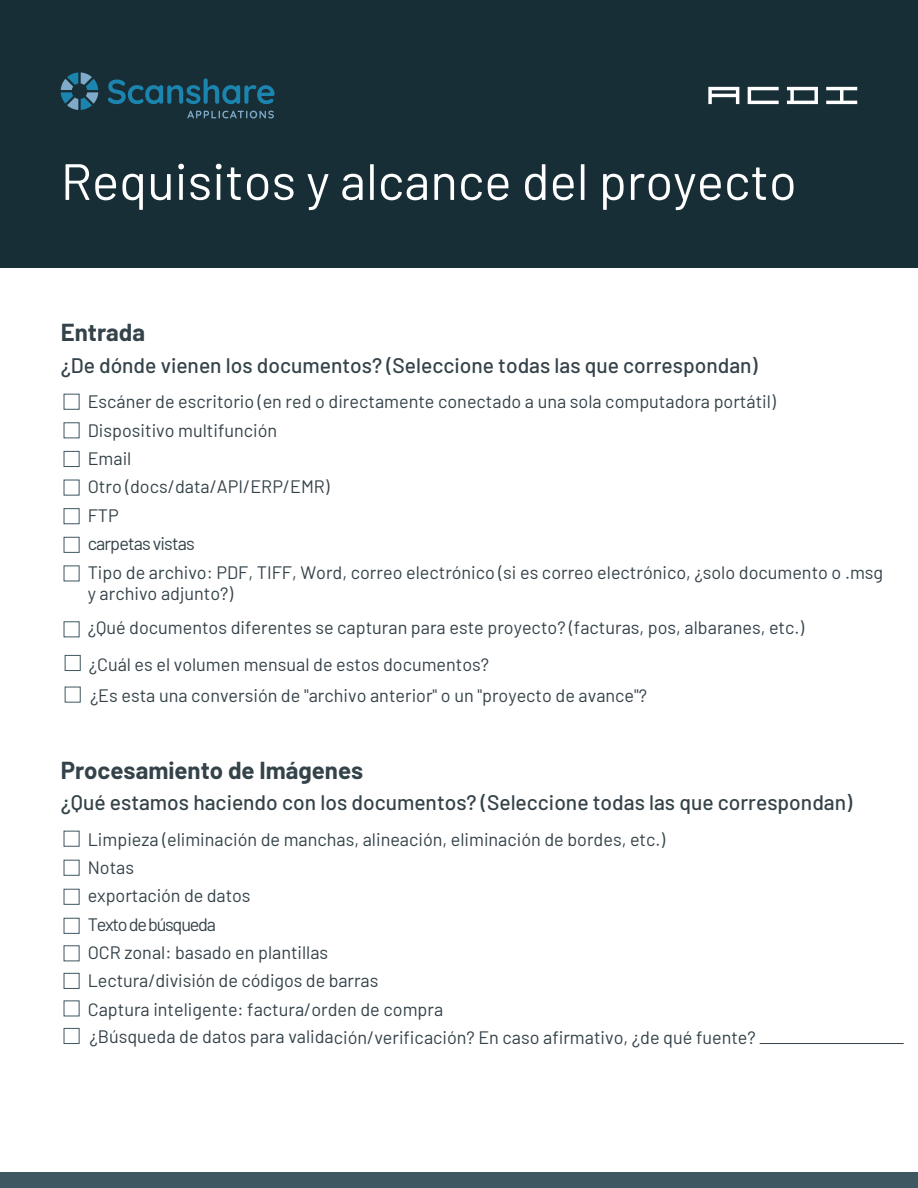
<style>
.page{position:relative;width:918px;height:1188px;background:#fff}
.page>*{position:absolute;margin:0;border:0;box-sizing:border-box;transform-origin:0 0}
.t1{font:51px "Barlow";color:#fff}
.t2{font:700 24px "Barlow";color:#344249}
.t3{font:500 21px "Barlow";color:#344249}
.t4{font:18px/28.3px "Barlow";color:#344249}
</style>
<div class="page">
<div style="left:0;top:0;width:918px;height:268px;background:#182e36"></div>
<div style="left:0;top:1172px;width:918px;height:16px;background:#3f5761"></div>
<svg style="left:826px;top:87px;width:31px;height:17px"></svg>
<svg style="left:787px;top:87px;width:31px;height:17px"></svg>
<svg style="left:748px;top:87px;width:31px;height:17px"></svg>
<svg style="left:708px;top:87px;width:31px;height:17px"></svg>
<hr style="left:760px;top:1043px;width:144px;height:1px;background:#344249">
<svg style="left:61px;top:72px;width:37px;height:38px"></svg>
<svg style="left:108px;top:78px;width:167px;height:26px"></svg>
<svg style="left:187px;top:111px;width:87px;height:7px"></svg>
<div style="left:64px;top:394px;width:16px;height:16px;border:1px solid #3f5761"></div>
<div style="left:64px;top:422px;width:16px;height:16px;border:1px solid #3f5761"></div>
<div style="left:64px;top:451px;width:16px;height:16px;border:1px solid #3f5761"></div>
<div style="left:64px;top:508px;width:16px;height:16px;border:1px solid #3f5761"></div>
<div style="left:64px;top:537px;width:16px;height:16px;border:1px solid #3f5761"></div>
<div style="left:64px;top:621px;width:16px;height:16px;border:1px solid #3f5761"></div>
<div style="left:65px;top:655px;width:16px;height:16px;border:1px solid #3f5761"></div>
<div style="left:65px;top:687px;width:16px;height:16px;border:1px solid #3f5761"></div>
<div style="left:64px;top:831px;width:16px;height:16px;border:1px solid #3f5761"></div>
<div style="left:64px;top:860px;width:16px;height:16px;border:1px solid #3f5761"></div>
<div style="left:64px;top:889px;width:16px;height:16px;border:1px solid #3f5761"></div>
<div style="left:64px;top:918px;width:16px;height:16px;border:1px solid #3f5761"></div>
<div style="left:64px;top:945px;width:16px;height:16px;border:1px solid #3f5761"></div>
<div style="left:64px;top:973px;width:16px;height:16px;border:1px solid #3f5761"></div>
<div style="left:64px;top:1028px;width:16px;height:16px;border:1px solid #3f5761"></div>
<h1 class="t1" style="left:61px;top:145px;width:738px">Requisitos y alcance del proyecto</h1>
<h2 class="t2" style="left:61px;top:315px;width:86px">Entrada</h2>
<p class="t3" style="left:61px;top:350px;width:699px">¿De dónde vienen los documentos? (Seleccione todas las que correspondan)</p>
<p class="t4" style="left:88px;top:386px;width:797px">Escáner de escritorio (en red o directamente conectado a una sola computadora portátil)<br>Dispositivo multifunción<br>Email<br>Otro (docs/data/API/ERP/EMR)<br>FTP<br>carpetas vistas<br>Tipo de archivo: PDF, TIFF, Word, correo electrónico (si es correo electrónico, ¿solo documento o .msg</p>
<p class="t4" style="left:88px;top:575px;width:718px;line-height:34px">y archivo adjunto?)<br>¿Qué documentos diferentes se capturan para este proyecto? (facturas, pos, albaranes, etc.)</p>
<p class="t4" style="left:89px;top:649px;width:402px">¿Cuál es el volumen mensual de estos documentos?</p>
<p class="t4" style="left:90px;top:680px;width:559px">¿Es esta una conversión de "archivo anterior" o un "proyecto de avance"?</p>
<h2 class="t2" style="left:61px;top:752px;width:304px">Procesamiento de Imágenes</h2>
<p class="t3" style="left:61px;top:788px;width:793px">¿Qué estamos haciendo con los documentos? (Seleccione todas las que correspondan)</p>
<p class="t4" style="left:88px;top:824px;width:579px">Limpieza (eliminación de manchas, alineación, eliminación de bordes, etc.)<br>Notas<br>exportación de datos<br>Texto de búsqueda<br>OCR zonal: basado en plantillas<br>Lectura/división de códigos de barras<br>Captura inteligente: factura/orden de compra</p>
<p class="t4" style="left:89px;top:1021px;width:668px">¿Búsqueda de datos para validación/verificación? En caso afirmativo, ¿de qué fuente?</p>
</div>
